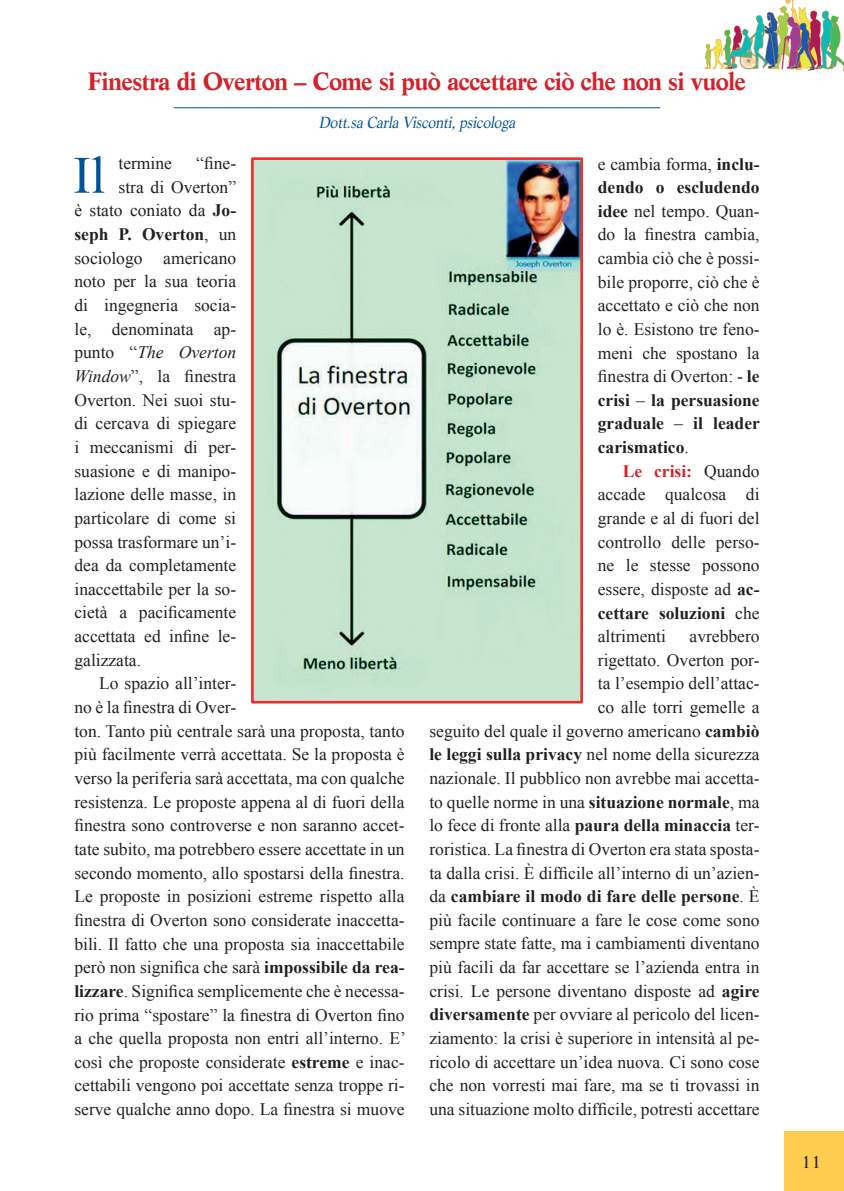
<style>
.page{position:relative;width:844px;height:1191px;background:#fff}
.page>*{position:absolute;margin:0;border:0;box-sizing:border-box;transform-origin:0 0}
.t1{font:52.68px "Times New Roman";color:#005495}
.t2{font:700 24.5px "Life";letter-spacing:-.03em;color:#d1232a}
.t3{font:17.5px/23.6px "Times New Roman";color:#231f20;text-align:justify}
.t4{font:700 17.5px "Times New Roman";color:#231f20}
.t5{font:italic 17.5px "Times New Roman";color:#231f20}
.t6{font:17.5px "Life";color:#231f20}
.t7{font:italic 15.75px "Life";color:#005495;scale:.9 1}
.s1{font-weight:700}
.s2{font-weight:400}
.s3{font-style:normal}
.s4{font-style:italic}
.s5{font-weight:700;color:#d1232a}
</style>
<div class="page">
<div style="left:783px;top:1131px;width:60px;height:60px;background:#fecc4e"></div>
<img style="left:704px;top:0;width:139px;height:71px">
<hr style="left:174px;top:107px;width:486px;height:1px;background:#005495">
<img style="left:255px;top:161px;width:324px;height:538px">
<div style="left:251px;top:157px;width:332px;height:546px;border:3px solid #ee2d2d"></div>
<h2 class="t2" style="left:88px;top:67px;width:660px">Finestra di Overton – Come si può accettare ciò che non si vuole</h2>
<p class="t7" style="left:319px;top:113px;width:223px">Dott.sa Carla Visconti,psicologa</p>
<h1 class="t1" style="left:73px;top:140px;width:34px">Il</h1>
<p class="t3" style="left:118px;top:151px;width:55px">termine</p>
<p class="t3" style="left:196px;top:151px;width:41px">“fine-</p>
<p class="t3" style="left:118px;top:175px;width:119px">stra di Overton”</p>
<p class="t3" style="left:74px;top:198px;width:163px">è stato coniato da <span class="s1">Jo-</span></p>
<p class="t4" style="left:74px;top:221px;width:163px">seph P. Overton<span class="s2">, un</span></p>
<p class="t3" style="left:74px;top:246px;width:163px">sociologo americano</p>
<p class="t3" style="left:74px;top:269px;width:163px">noto per la sua teoria</p>
<p class="t3" style="left:74px;top:293px;width:163px">di ingegneria socia-</p>
<p class="t3" style="left:74px;top:317px;width:163px">le, denominata ap-</p>
<p class="t5" style="left:74px;top:340px;width:163px"><span class="s3">punto “</span>The Overton</p>
<p class="t3" style="left:74px;top:364px;width:163px"><span class="s4">Window</span>”, la finestra</p>
<p class="t3" style="left:74px;top:388px;width:163px">Overton. Nei suoi stu-</p>
<p class="t3" style="left:74px;top:411px;width:163px">di cercava di spiegare</p>
<p class="t3" style="left:74px;top:435px;width:163px">i meccanismi di per-</p>
<p class="t3" style="left:74px;top:458px;width:163px">suasione e di manipo-</p>
<p class="t3" style="left:74px;top:482px;width:163px">lazione delle masse, in</p>
<p class="t3" style="left:74px;top:506px;width:163px">particolare di come si</p>
<p class="t3" style="left:74px;top:529px;width:163px">possa trasformare un’i-</p>
<p class="t3" style="left:74px;top:553px;width:163px">dea da completamente</p>
<p class="t3" style="left:74px;top:577px;width:163px">inaccettabile per la so-</p>
<p class="t3" style="left:74px;top:600px;width:163px">cietà a pacificamente</p>
<p class="t3" style="left:74px;top:624px;width:163px">accettata ed infine le-</p>
<p class="t3" style="left:74px;top:648px;width:68px">galizzata.</p>
<p class="t3" style="left:99px;top:671px;width:138px">Lo spazio all’inter-</p>
<p class="t3" style="left:74px;top:695px;width:163px">no è la finestra di Over-</p>
<p class="t3" style="left:74px;top:719px;width:331px">ton. Tanto più centrale sarà una proposta, tanto</p>
<p class="t3" style="left:74px;top:742px;width:331px">più facilmente verrà accettata. Se la proposta è</p>
<p class="t3" style="left:74px;top:766px;width:331px">verso la periferia sarà accettata, ma con qualche</p>
<p class="t3" style="left:74px;top:789px;width:331px">resistenza. Le proposte appena al di fuori della</p>
<p class="t3" style="left:74px;top:813px;width:331px">finestra sono controverse e non saranno accet-</p>
<p class="t3" style="left:74px;top:837px;width:331px">tate subito, ma potrebbero essere accettate in un</p>
<p class="t3" style="left:74px;top:860px;width:331px">secondo momento, allo spostarsi della finestra.</p>
<p class="t3" style="left:74px;top:884px;width:331px">Le proposte in posizioni estreme rispetto alla</p>
<p class="t3" style="left:74px;top:908px;width:331px">finestra di Overton sono considerate inaccetta-</p>
<p class="t3" style="left:74px;top:931px;width:331px">bili. Il fatto che una proposta sia inaccettabile</p>
<p class="t3" style="left:74px;top:955px;width:331px">però non significa che sarà <span class="s1">impossibile da rea-</span></p>
<p class="t3" style="left:74px;top:979px;width:331px"><span class="s1">lizzare</span>. Significa semplicemente che è necessa-</p>
<p class="t3" style="left:74px;top:1002px;width:331px">rio prima “spostare” la finestra di Overton fino</p>
<p class="t3" style="left:74px;top:1026px;width:333px">a che quella proposta non entri all’interno. E’</p>
<p class="t3" style="left:74px;top:1050px;width:331px">così che proposte considerate <span class="s1">estreme</span> e inac-</p>
<p class="t3" style="left:74px;top:1073px;width:331px">cettabili vengono poi accettate senza troppe ri-</p>
<p class="t3" style="left:74px;top:1097px;width:331px">serve qualche anno dopo. La finestra si muove</p>
<p class="t3" style="left:597px;top:152px;width:163px">e cambia forma, <span class="s1">inclu&shy;dendo o escludendo idee</span> nel tempo. Quan&shy;do la finestra cambia, cambia ciò che è possi&shy;bile proporre, ciò che è accettato e ciò che non lo è. Esistono tre feno&shy;meni che spostano la finestra di Overton: - <span class="s1">le crisi</span> – <span class="s1">la persuasione graduale</span> – <span class="s1">il leader carismatico</span>.</p>
<p class="t3" style="left:597px;top:459px;width:163px;text-indent:25px"><span class="s5">Le crisi:</span> Quando accade qualcosa di grande e al di fuori del controllo delle perso&shy;ne le stesse possono essere, disposte ad <span class="s1">ac&shy;cettare soluzioni</span> che altrimenti</p>
<p class="t3" style="left:429px;top:624px;width:331px;text-align:right">avrebbero<br>rigettato. Overton por-<br>ta l’esempio dell’attac-<br>co alle torri gemelle a<br>seguito del quale il governo americano <span class="s1">cambiò le leggi sulla privacy</span> nel nome della sicurezza nazionale. Il pubblico non avrebbe mai accetta&shy;to quelle norme in una <span class="s1">situazione normale</span>, ma lo fece di fronte alla <span class="s1">paura della minaccia</span> ter&shy;roristica. La finestra di Overton era stata sposta&shy;ta dalla crisi. È difficile all’interno di un’azien&shy;da <span class="s1">cambiare il modo di fare delle persone</span>. È più facile continuare a fare le cose come sono sempre state fatte, ma i cambiamenti diventano più facili da far accettare se l’azienda entra in crisi. Le persone diventano disposte ad <span class="s1">agire diversamente</span> per ovviare al pericolo del licen&shy;ziamento: la crisi è superiore in intensità al pe&shy;ricolo di accettare un’idea nuova. Ci sono cose che non vorresti mai fare, ma se ti trovassi in una situazione molto difficile, potresti accettare</p>
<p class="t6" style="left:801px;top:1151px;width:21px">11</p>
</div>
